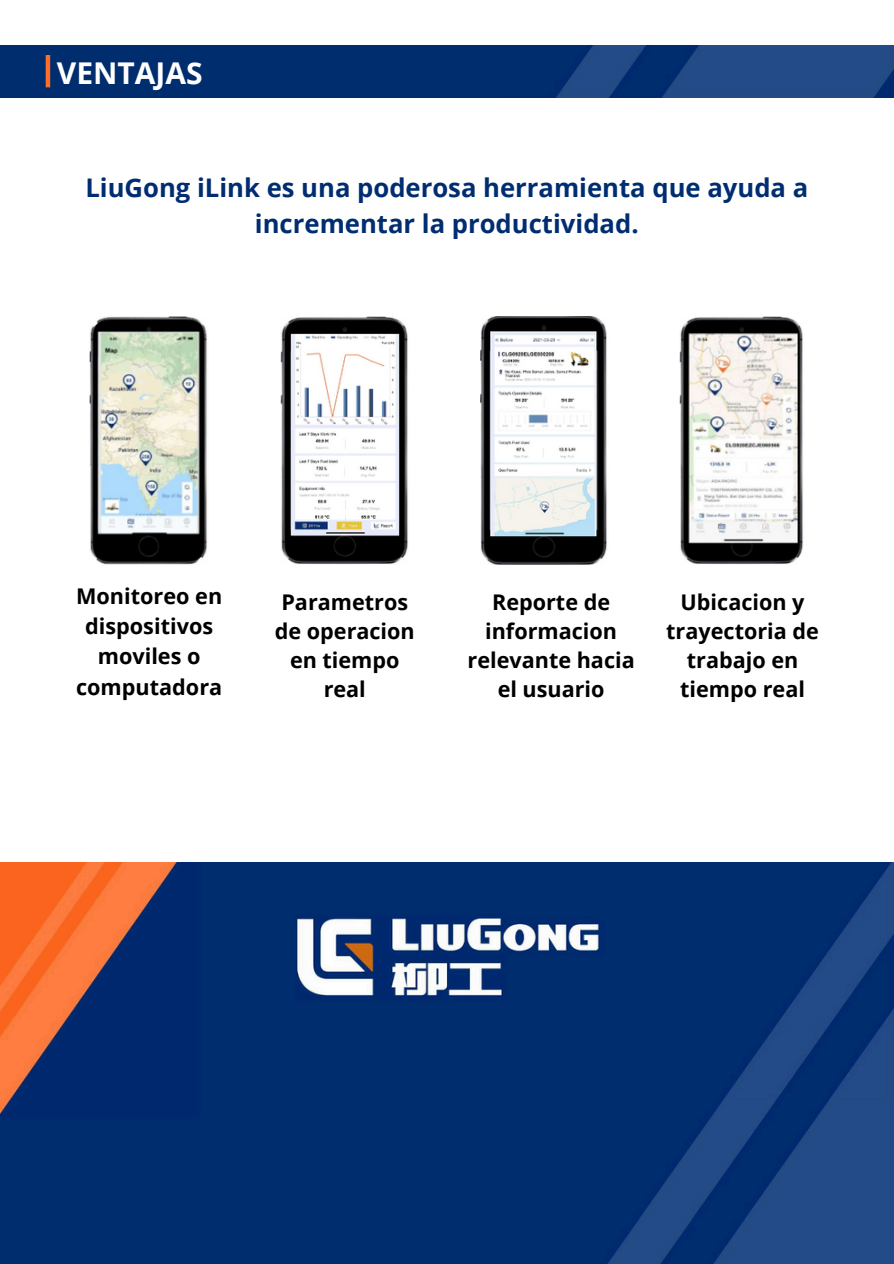
<style>
.page{position:relative;width:894px;height:1264px;background:#fff}
.page>*{position:absolute;margin:0;border:0;box-sizing:border-box;transform-origin:0 0}
.t1{font:700 30px "Open Sans";color:#fff}
.t2{font:700 25.65px/35.4px "Open Sans";color:#002d71;text-align:center}
.t3{font:700 21.6px/29.2px "Open Sans";color:#000;text-align:center}
</style>
<div class="page">
<img style="left:0;top:46px;width:893px;height:51px">
<hr style="left:46px;top:55px;width:4px;height:32px;background:#fe6d2a">
<img style="left:0;top:862px;width:893px;height:401px">
<img style="left:89px;top:316px;width:118px;height:248px">
<img style="left:280px;top:316px;width:128px;height:248px">
<img style="left:481px;top:316px;width:126px;height:248px">
<img style="left:679px;top:316px;width:124px;height:248px">
<p class="t1" style="left:57px;top:51px;width:147px">VENTAJAS</p>
<p class="t2" style="left:85px;top:170px;width:724px">LiuGong iLink es una poderosa herramienta que ayuda a incrementar la productividad.</p>
<h1 class="t3" style="left:76px;top:580px;width:148px;line-height:30.3px">Monitoreo en dispositivos moviles o computadora</h1>
<h2 class="t3" style="left:275px;top:586px;width:141px">Parametros de operacion en tiempo real</h2>
<p class="t3" style="left:467px;top:586px;width:169px">Reporte de informacion relevante hacia el usuario</p>
<p class="t3" style="left:666px;top:586px;width:154px">Ubicacion y trayectoria de trabajo en tiempo real</p>
</div>
